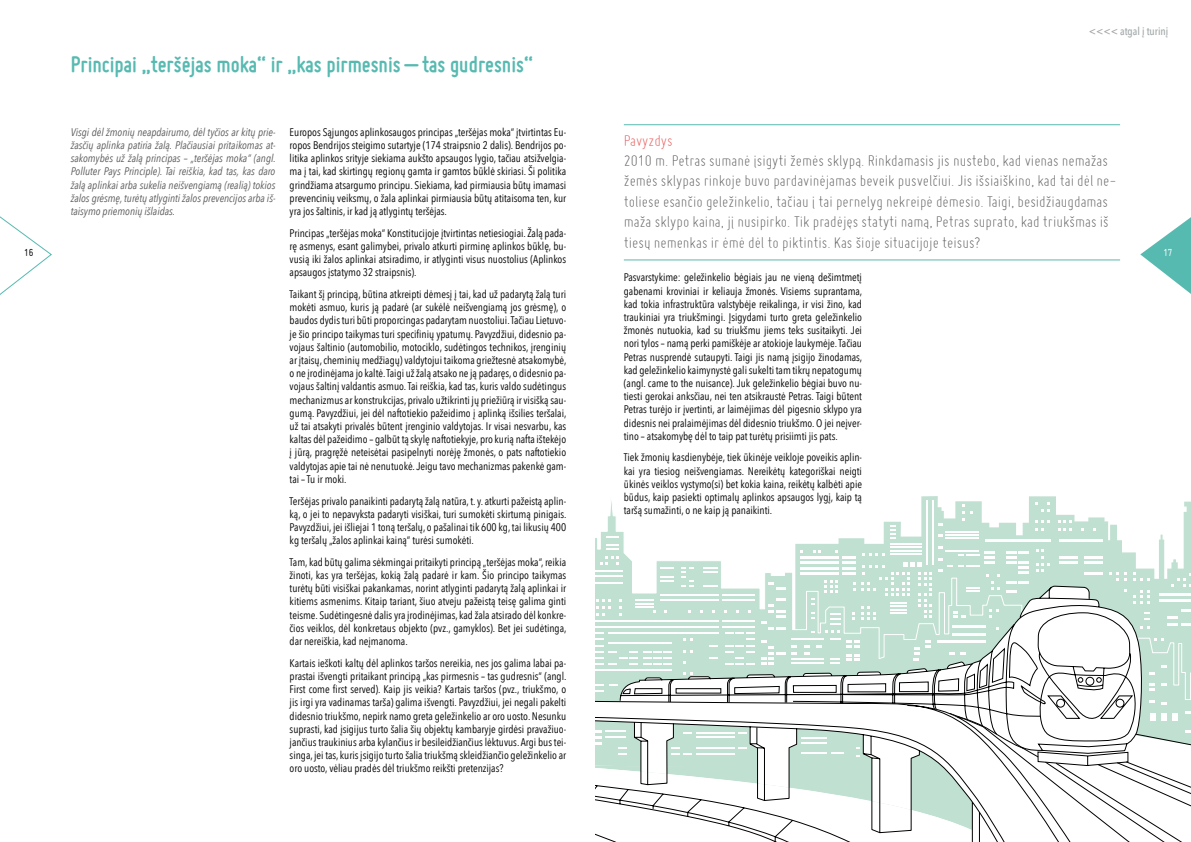
<style>
.page{position:relative;width:1191px;height:842px;background:#fff}
.page>*{position:absolute;margin:0;border:0;box-sizing:border-box;transform-origin:0 0}
.t1{font:700 24px "Miso";color:#57bab1}
.t2{font:300 17px/20.4px "Miso";color:#58585a}
.t3{font:300 17px "Miso";color:#e85252}
.t4{font:11px/13.2px "Avenir Next Condensed";color:#000;text-align:justify}
.t5{font:italic 11px/13.2px "Avenir Next Condensed";color:#58585a;text-align:justify}
.t6{font:500 11px "Avenir Next Condensed";color:#a1a7a8}
.t7{font:11px "Miso";color:#000}
.t8{font:11px "Miso";color:#fff}
</style>
<div class="page">
<svg style="left:1140px;top:217px;width:51px;height:77px"></svg>
<svg style="left:0;top:216px;width:52px;height:79px"></svg>
<svg style="left:595px;top:502px;width:596px;height:340px"></svg>
<hr style="left:624px;top:124px;width:496px;height:1px;background:#57bab1">
<hr style="left:624px;top:260px;width:496px;height:1px;background:#57bab1">
<h1 class="t1" style="left:71px;top:51px;width:463px">Principai „teršėjas moka“ ir „kas pirmesnis – tas gudresnis“</h1>
<p class="t6" style="left:1088px;top:25px;width:81px">&lt;&lt;&lt;&lt; atgal į turinį</p>
<p class="t5" style="left:71px;top:125px;width:206px">Visgi dėl žmonių neapdairumo, dėl tyčios ar kitų prie&shy;žasčių aplinka patiria žalą. Plačiausiai pritaikomas at&shy;sakomybės už žalą principas – „teršėjas moka“ (angl.<br>Polluter Pays Principle). Tai reiškia, kad tas, kas daro žalą aplinkai arba sukelia neišvengiamą (realią) tokios žalos grėsmę, turėtų atlyginti žalos prevencijos arba iš&shy;taisymo priemonių išlaidas.</p>
<h2 class="t3" style="left:624px;top:131px;width:50px">Pavyzdys</h2>
<p class="t4" style="left:290px;top:125px;width:278px">Europos Sąjungos aplinkosaugos principas „teršėjas moka“ įtvirtintas Eu&shy;ropos Bendrijos steigimo sutartyje (174 straipsnio 2 dalis). Bendrijos po&shy;litika aplinkos srityje siekiama aukšto apsaugos lygio, tačiau atsižvelgia&shy;ma į tai, kad skirtingų regionų gamta ir gamtos būklė skiriasi. Ši politika grindžiama atsargumo principu. Siekiama, kad pirmiausia būtų imamasi prevencinių veiksmų, o žala aplinkai pirmiausia būtų atitaisoma ten, kur yra jos šaltinis, ir kad ją atlygintų teršėjas.</p>
<p class="t4" style="left:290px;top:226px;width:278px">Principas „teršėjas moka“ Konstitucijoje įtvirtintas netiesiogiai. Žalą pada&shy;rę asmenys, esant galimybei, privalo atkurti pirminę aplinkos būklę, bu&shy;vusią iki žalos aplinkai atsiradimo, ir atlyginti visus nuostolius (Aplinkos apsaugos įstatymo 32 straipsnis).</p>
<p class="t4" style="left:290px;top:287px;width:278px">Taikant šį principą, būtina atkreipti dėmesį į tai, kad už padarytą žalą turi mokėti asmuo, kuris ją padarė (ar sukėlė neišvengiamą jos grėsmę), o baudos dydis turi būti proporcingas padarytam nuostoliui. Tačiau Lietuvo&shy;je šio principo taikymas turi specifinių ypatumų. Pavyzdžiui, didesnio pa&shy;vojaus šaltinio (automobilio, motociklo, sudėtingos technikos, įrenginių ar įtaisų, cheminių medžiagų) valdytojui taikoma griežtesnė atsakomybė, o ne įrodinėjama jo kaltė. Taigi už žalą atsako ne ją padaręs, o didesnio pa&shy;vojaus šaltinį valdantis asmuo. Tai reiškia, kad tas, kuris valdo sudėtingus mechanizmus ar konstrukcijas, privalo užtikrinti jų priežiūrą ir visišką sau&shy;gumą. Pavyzdžiui, jei dėl naftotiekio pažeidimo į aplinką išsilies teršalai, už tai atsakyti privalės būtent įrenginio valdytojas. Ir visai nesvarbu, kas kaltas dėl pažeidimo – galbūt tą skylę naftotiekyje, pro kurią nafta ištekėjo į jūrą, pragręžė neteisėtai pasipelnyti norėję žmonės, o pats naftotiekio valdytojas apie tai nė nenutuokė. Jeigu tavo mechanizmas pakenkė gam&shy;tai – Tu ir moki.</p>
<p class="t4" style="left:290px;top:494px;width:278px">Teršėjas privalo panaikinti padarytą žalą natūra, t. y. atkurti pažeistą aplin&shy;ką, o jei to nepavyksta padaryti visiškai, turi sumokėti skirtumą pinigais.<br>Pavyzdžiui, jei išliejai 1 toną teršalų, o pašalinai tik 600 kg, tai likusių 400 kg teršalų „žalos aplinkai kainą“ turėsi sumokėti.</p>
<p class="t4" style="left:290px;top:555px;width:278px">Tam, kad būtų galima sėkmingai pritaikyti principą „teršėjas moka“, reikia žinoti, kas yra teršėjas, kokią žalą padarė ir kam. Šio principo taikymas turėtų būti visiškai pakankamas, norint atlyginti padarytą žalą aplinkai ir kitiems asmenims. Kitaip tariant, šiuo atveju pažeistą teisę galima ginti teisme. Sudėtingesnė dalis yra įrodinėjimas, kad žala atsirado dėl konkre&shy;čios veiklos, dėl konkretaus objekto (pvz., gamyklos). Bet jei sudėtinga, dar nereiškia, kad neįmanoma.</p>
<p class="t4" style="left:290px;top:656px;width:278px">Kartais ieškoti kaltų dėl aplinkos taršos nereikia, nes jos galima labai pa&shy;prastai išvengti pritaikant principą „kas pirmesnis – tas gudresnis“ (angl.<br>First come first served). Kaip jis veikia? Kartais taršos (pvz., triukšmo, o jis irgi yra vadinamas tarša) galima išvengti. Pavyzdžiui, jei negali pakelti didesnio triukšmo, nepirk namo greta geležinkelio ar oro uosto. Nesunku suprasti, kad įsigijus turto šalia šių objektų kambaryje girdėsi pravažiuo&shy;jančius traukinius arba kylančius ir besileidžiančius lėktuvus. Argi bus tei&shy;singa, jei tas, kuris įsigijo turto šalia triukšmą skleidžiančio geležinkelio ar oro uosto, vėliau pradės dėl triukšmo reikšti pretenzijas?</p>
<p class="t2" style="left:624px;top:150px;width:494px">2010 m. Petras sumanė įsigyti žemės sklypą. Rinkdamasis jis nustebo, kad vienas nemažas žemės sklypas rinkoje buvo pardavinėjamas beveik pusvelčiui. Jis išsiaiškino, kad tai dėl ne&shy;toliese esančio geležinkelio, tačiau į tai pernelyg nekreipė dėmesio. Taigi, besidžiaugdamas maža sklypo kaina, jį nusipirko. Tik pradėjęs statyti namą, Petras suprato, kad triukšmas iš tiesų nemenkas ir ėmė dėl to piktintis. Kas šioje situacijoje teisus?</p>
<p class="t7" style="left:24px;top:247px;width:11px">16</p>
<p class="t8" style="left:1163px;top:247px;width:11px">17</p>
<p class="t4" style="left:624px;top:271px;width:240px">Pasvarstykime: geležinkelio bėgiais jau ne vieną dešimtmetį gabenami kroviniai ir keliauja žmonės. Visiems suprantama, kad tokia infrastruktūra valstybėje reikalinga, ir visi žino, kad traukiniai yra triukšmingi. Įsigydami turto greta geležinkelio žmonės nutuokia, kad su triukšmu jiems teks susitaikyti. Jei nori tylos – namą perki pamiškėje ar atokioje laukymėje. Tačiau Petras nusprendė sutaupyti. Taigi jis namą įsigijo žinodamas, kad geležinkelio kaimynystė gali sukelti tam tikrų nepatogumų (angl. came to the nuisance). Juk geležinkelio bėgiai buvo nu&shy;tiesti gerokai anksčiau, nei ten atsikraustė Petras. Taigi būtent Petras turėjo ir įvertinti, ar laimėjimas dėl pigesnio sklypo yra didesnis nei pralaimėjimas dėl didesnio triukšmo. O jei neįver&shy;tino – atsakomybę dėl to taip pat turėtų prisiimti jis pats.</p>
<p class="t4" style="left:624px;top:451px;width:240px">Tiek žmonių kasdienybėje, tiek ūkinėje veikloje poveikis aplin&shy;kai yra tiesiog neišvengiamas. Nereikėtų kategoriškai neigti ūkinės veiklos vystymo(si) bet kokia kaina, reikėtų kalbėti apie būdus, kaip pasiekti optimalų aplinkos apsaugos lygį, kaip tą taršą sumažinti, o ne kaip ją panaikinti.</p>
</div>
